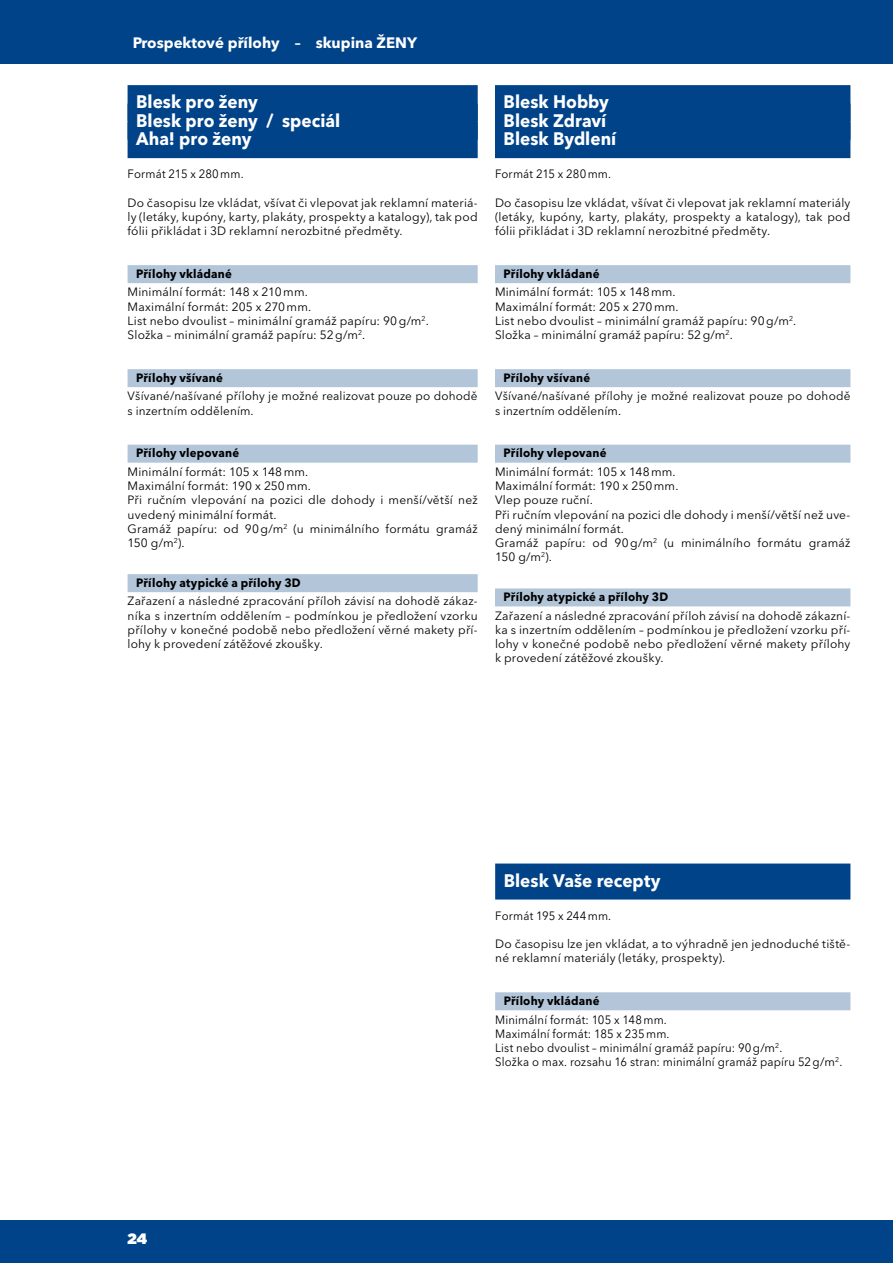
<style>
.page{position:relative;width:893px;height:1263px;background:#fff}
.page>*{position:absolute;margin:0;border:0;box-sizing:border-box;transform-origin:0 0}
.t1{font:700 18px/18.5px "Avenir Next LT Pro";letter-spacing:.005em;color:#fff;scale:.95 1}
.t2{font:700 15px "Avenir Next LT Pro";color:#fff}
.t3{font:900 15px "Gotham";color:#fff}
.t4{font:12px/14.2px "Avenir Next LT Pro";letter-spacing:.015em;color:#000}
.t5{font:12px/14.2px "Avenir Next LT Pro";letter-spacing:.015em;color:#000;scale:.95 1}
.t6{font:700 12px "Avenir Next LT Pro";letter-spacing:.02em;color:#000;scale:.95 1}
</style>
<div class="page">
<div style="left:0;top:0;width:893px;height:64px;background:#004389"></div>
<div style="left:0;top:1220px;width:893px;height:43px;background:#004389"></div>
<div style="left:495px;top:85px;width:355px;height:36px;background:#004389"></div>
<div style="left:495px;top:104px;width:355px;height:36px;background:#004389"></div>
<div style="left:495px;top:122px;width:355px;height:36px;background:#004389"></div>
<div style="left:495px;top:265px;width:355px;height:18px;background:#b2c5d9"></div>
<div style="left:495px;top:369px;width:355px;height:18px;background:#b2c5d9"></div>
<div style="left:495px;top:445px;width:355px;height:18px;background:#b2c5d9"></div>
<div style="left:495px;top:588px;width:355px;height:18px;background:#b2c5d9"></div>
<div style="left:128px;top:85px;width:350px;height:36px;background:#004389"></div>
<div style="left:128px;top:104px;width:350px;height:36px;background:#004389"></div>
<div style="left:128px;top:122px;width:350px;height:36px;background:#004389"></div>
<div style="left:128px;top:265px;width:350px;height:18px;background:#b2c5d9"></div>
<div style="left:128px;top:369px;width:350px;height:18px;background:#b2c5d9"></div>
<div style="left:128px;top:445px;width:350px;height:18px;background:#b2c5d9"></div>
<div style="left:128px;top:574px;width:350px;height:18px;background:#b2c5d9"></div>
<div style="left:495px;top:863px;width:355px;height:36px;background:#004389"></div>
<div style="left:495px;top:992px;width:355px;height:18px;background:#b2c5d9"></div>
<p class="t2" style="left:133px;top:34px;width:286px">Prospektové přílohy – skupina ŽENY</p>
<h1 class="t1" style="left:136px;top:93px;width:217px">Blesk pro ženy<br>Blesk pro ženy / speciál<br>Aha! pro ženy</h1>
<p class="t5" style="left:128px;top:167px;width:124px">Formát 215 x 280mm.</p>
<p class="t4" style="left:128px;top:195px;width:352px;text-align:justify">Do časopisu lze vkládat, všívat či vlepovat jak reklamní materiá&shy;ly (letáky, kupóny, karty, plakáty, prospekty a katalogy), tak pod fólii přikládat i 3D reklamní nerozbitné předměty.</p>
<p class="t6" style="left:136px;top:266px;width:102px">Přílohy vkládané</p>
<p class="t4" style="left:128px;top:285px;width:303px">Minimální formát: 148 x 210mm.<br>Maximální formát: 205 x 270mm.<br>List nebo dvoulist – minimální gramáž papíru: 90g/m<sup>2</sup>.<br>Složka – minimální gramáž papíru: 52g/m<sup>2</sup>.</p>
<p class="t6" style="left:136px;top:370px;width:93px">Přílohy všívané</p>
<p class="t4" style="left:128px;top:389px;width:352px">Všívané/našívané přílohy je možné realizovat pouze po dohodě s inzertním oddělením.</p>
<p class="t6" style="left:136px;top:446px;width:110px">Přílohy vlepované</p>
<p class="t4" style="left:128px;top:465px;width:352px">Minimální formát: 105 x 148mm.<br>Maximální formát: 190 x 250mm.<br>Při ručním vlepování na pozici dle dohody i menší/větší než uvedený minimální formát.<br>Gramáž papíru: od 90g/m<sup>2</sup> (u minimálního formátu gramáž 150 g/m<sup>2</sup>).</p>
<p class="t6" style="left:136px;top:575px;width:175px">Přílohy atypické a přílohy 3D</p>
<p class="t4" style="left:128px;top:594px;width:352px;text-align:justify">Zařazení a následné zpracování příloh závisí na dohodě zákaz&shy;níka s inzertním oddělením – podmínkou je předložení vzorku přílohy v konečné podobě nebo předložení věrné makety pří&shy;lohy k provedení zátěžové zkoušky.</p>
<h1 class="t1" style="left:503px;top:93px;width:120px">Blesk Hobby<br>Blesk Zdraví<br>Blesk Bydlení</h1>
<p class="t5" style="left:495px;top:167px;width:124px">Formát 215 x 280mm.</p>
<p class="t4" style="left:495px;top:195px;width:357px;text-align:justify">Do časopisu lze vkládat, všívat či vlepovat jak reklamní materiály (letáky, kupóny, karty, plakáty, prospekty a katalogy), tak pod fólii přikládat i 3D reklamní nerozbitné předměty.</p>
<p class="t6" style="left:503px;top:266px;width:102px">Přílohy vkládané</p>
<p class="t4" style="left:495px;top:285px;width:303px">Minimální formát: 105 x 148mm.<br>Maximální formát: 205 x 270mm.<br>List nebo dvoulist – minimální gramáž papíru: 90g/m<sup>2</sup>.<br>Složka – minimální gramáž papíru: 52g/m<sup>2</sup>.</p>
<p class="t6" style="left:503px;top:370px;width:93px">Přílohy všívané</p>
<p class="t4" style="left:495px;top:389px;width:357px">Všívané/našívané přílohy je možné realizovat pouze po dohodě s inzertním oddělením.</p>
<p class="t6" style="left:503px;top:446px;width:110px">Přílohy vlepované</p>
<p class="t4" style="left:495px;top:465px;width:357px">Minimální formát: 105 x 148mm.<br>Maximální formát: 190 x 250mm.<br>Vlep pouze ruční.<br>Při ručním vlepování na pozici dle dohody i menší/větší než uve&shy;dený minimální formát.<br>Gramáž papíru: od 90g/m<sup>2</sup> (u minimálního formátu gramáž 150 g/m<sup>2</sup>).</p>
<p class="t6" style="left:503px;top:590px;width:175px">Přílohy atypické a přílohy 3D</p>
<p class="t4" style="left:495px;top:608px;width:357px;text-align:justify">Zařazení a následné zpracování příloh závisí na dohodě zákazní&shy;ka s inzertním oddělením – podmínkou je předložení vzorku pří&shy;lohy v konečné podobě nebo předložení věrné makety přílohy k provedení zátěžové zkoušky.</p>
<p class="t3" style="left:128px;top:1228px;width:21px">24</p>
<h1 class="t1" style="left:504px;top:871px;width:167px">Blesk Vaše recepty</h1>
<p class="t5" style="left:495px;top:908px;width:124px">Formát 195 x 244mm.</p>
<p class="t4" style="left:495px;top:937px;width:357px">Do časopisu lze jen vkládat, a to výhradně jen jednoduché tiště&shy;né reklamní materiály (letáky, prospekty).</p>
<p class="t6" style="left:504px;top:993px;width:102px">Přílohy vkládané</p>
<p class="t5" style="left:495px;top:1012px;width:367px">Minimální formát: 105 x 148mm.<br>Maximální formát: 185 x 235mm.<br>List nebo dvoulist – minimální gramáž papíru: 90g/m<sup>2</sup>.<br>Složka o max. rozsahu 16 stran: minimální gramáž papíru 52g/m<sup>2</sup>.</p>
</div>
